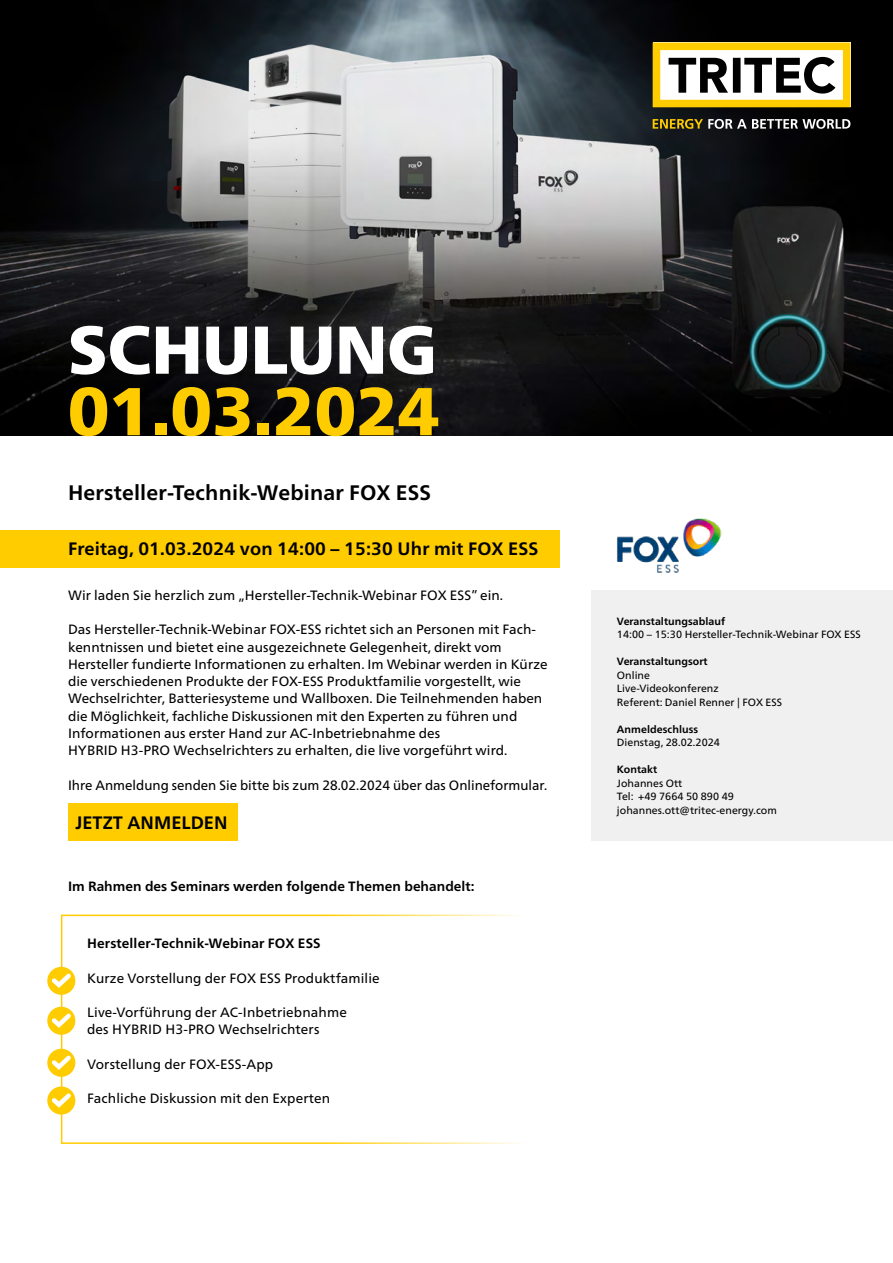
<style>
.page{position:relative;width:893px;height:1263px;background:#fff}
.page>*{position:absolute;margin:0;border:0;box-sizing:border-box;transform-origin:0 0}
.t1{font:900 67.5px "Frutiger Neue LT Pro";letter-spacing:.005em;color:#fc0}
.t2{font:900 67.5px "Frutiger Neue LT Pro";color:#fff}
.t3{font:700 21px "Frutiger Neue LT Pro";letter-spacing:.01em;color:#000}
.t4{font:700 18px "Frutiger Neue LT Pro";letter-spacing:.01em;color:#000}
.t5{font:13.5px/17.2px "Frutiger Neue LT Pro";letter-spacing:.005em;color:#000}
.t6{font:700 13.5px "Frutiger Neue LT Pro";letter-spacing:.005em;color:#000}
.t7{font:10.5px/13.5px "Frutiger Neue LT Pro";letter-spacing:.005em;color:#000}
.t8{font:700 10.5px "Frutiger Neue LT Pro";letter-spacing:.005em;color:#000}
</style>
<div class="page">
<img style="left:0;top:0;width:893px;height:435px">
<svg style="left:653px;top:119px;width:197px;height:10px;background:#6f6a53"></svg>
<svg style="left:653px;top:43px;width:197px;height:64px"></svg>
<div style="left:0;top:530px;width:559px;height:38px;background:#fc0"></div>
<div style="left:591px;top:590px;width:302px;height:251px;background:#f0f0f0"></div>
<div style="left:61px;top:914px;width:615px;height:230px;border:2px solid #fc0"></div>
<div style="left:47px;top:967px;width:28px;height:28px;background:#fc0;border-radius:50%"></div>
<svg style="left:48px;top:969px;width:27px;height:22px"></svg>
<div style="left:47px;top:1007px;width:28px;height:28px;background:#fc0;border-radius:50%"></div>
<svg style="left:48px;top:1009px;width:27px;height:22px"></svg>
<div style="left:47px;top:1049px;width:28px;height:28px;background:#fc0;border-radius:50%"></div>
<svg style="left:48px;top:1051px;width:27px;height:22px"></svg>
<div style="left:47px;top:1086px;width:28px;height:28px;background:#fc0;border-radius:50%"></div>
<svg style="left:48px;top:1089px;width:27px;height:22px"></svg>
<div style="left:68px;top:803px;width:169px;height:38px;background:#fc0"></div>
<img style="left:617px;top:518px;width:105px;height:55px">
<h1 class="t2" style="left:68px;top:309px;width:371px">SCHULUNG</h1>
<h1 class="t1" style="left:68px;top:371px;width:373px">01.03.2024</h1>
<h2 class="t3" style="left:68px;top:480px;width:365px">Hersteller-Technik-Webinar FOX ESS</h2>
<h3 class="t4" style="left:68px;top:538px;width:472px">Freitag, 01.03.2024 von 14:00 – 15:30 Uhr mit FOX ESS</h3>
<p class="t5" style="left:68px;top:586px;width:437px">Wir laden Sie herzlich zum „Hersteller-Technik-Webinar FOX ESS” ein.</p>
<p class="t5" style="left:68px;top:621px;width:481px">Das Hersteller-Technik-Webinar FOX-ESS richtet sich an Personen mit Fach&shy;kenntnissen und bietet eine ausgezeichnete Gelegenheit, direkt vom Hersteller fundierte Informationen zu erhalten. Im Webinar werden in Kürze die verschiedenen Produkte der FOX-ESS Produktfamilie vorgestellt, wie Wechselrichter, Batteriesysteme und Wallboxen. Die Teilnehmenden haben die Möglichkeit, fachliche Diskussionen mit den Experten zu führen und Informationen aus erster Hand zur AC-Inbetriebnahme des<br>HYBRID H3-PRO Wechselrichters zu erhalten, die live vorgeführt wird.</p>
<p class="t5" style="left:68px;top:776px;width:481px">Ihre Anmeldung senden Sie bitte bis zum 28.02.2024 über das Onlineformular.</p>
<h3 class="t4" style="left:75px;top:812px;width:154px">JETZT ANMELDEN</h3>
<p class="t6" style="left:68px;top:878px;width:408px">Im Rahmen des Seminars werden folgende Themen behandelt:</p>
<p class="t6" style="left:87px;top:935px;width:235px">Hersteller-Technik-Webinar FOX ESS</p>
<p class="t5" style="left:87px;top:969px;width:294px">Kurze Vorstellung der FOX ESS Produktfamilie</p>
<p class="t5" style="left:87px;top:1004px;width:261px">Live-Vorführung der AC-Inbetriebnahme des HYBRID H3-PRO Wechselrichters</p>
<p class="t5" style="left:87px;top:1055px;width:188px">Vorstellung der FOX-ESS-App</p>
<p class="t5" style="left:87px;top:1090px;width:244px">Fachliche Diskussion mit den Experten</p>
<p class="t8" style="left:617px;top:615px;width:110px">Veranstaltungsablauf</p>
<p class="t7" style="left:617px;top:628px;width:245px">14:00 – 15:30 Hersteller-Technik-Webinar FOX ESS</p>
<p class="t8" style="left:617px;top:655px;width:92px">Veranstaltungsort</p>
<p class="t7" style="left:617px;top:668px;width:167px">Online<br>Live-Videokonferenz<br>Referent: Daniel Renner | FOX ESS</p>
<p class="t8" style="left:617px;top:723px;width:83px">Anmeldeschluss</p>
<p class="t7" style="left:617px;top:736px;width:105px">Dienstag, 28.02.2024</p>
<p class="t8" style="left:617px;top:763px;width:42px">Kontakt</p>
<p class="t7" style="left:617px;top:776px;width:161px">Johannes Ott<br>Tel: +49 7664 50 890 49 johannes.ott@tritec-energy.com</p>
</div>
